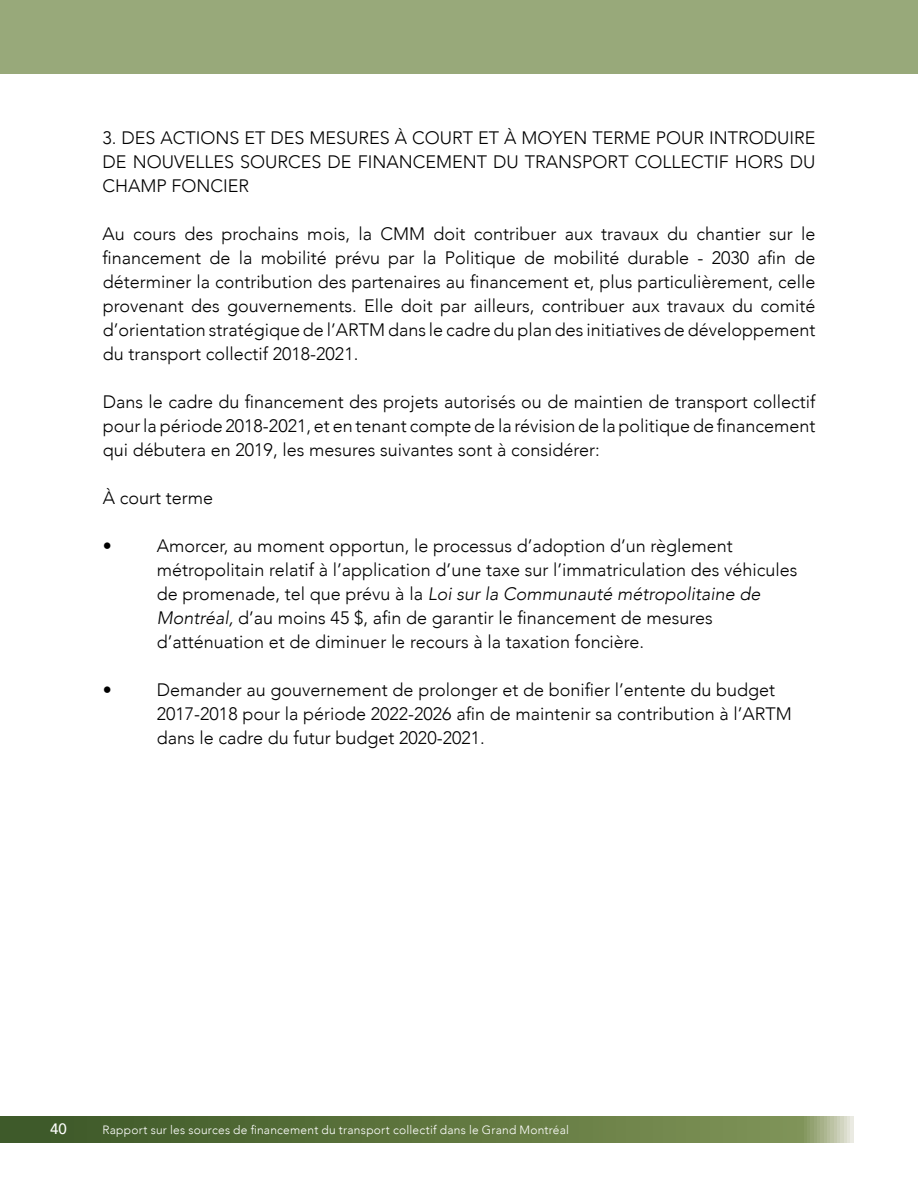
<style>
.page{position:relative;width:918px;height:1188px;background:#fff}
.page>*{position:absolute;margin:0;border:0;box-sizing:border-box;transform-origin:0 0}
.t1{font:300 18px/24px "Avenir";color:#000;text-align:justify}
.t2{font:500 15px "Avenir";color:#fff}
.t3{font:300 12px "Avenir";letter-spacing:.02em;color:#fff}
.s1{font-style:italic}
</style>
<div class="page">
<svg style="left:0;top:1116px;width:853px;height:27px;background:#617843"></svg>
<div style="left:0;top:0;width:918px;height:73px;background:#98a97a"></div>
<p class="t1" style="left:103px;top:126px;width:714px">3. DES ACTIONS ET DES MESURES À COURT ET À MOYEN TERME POUR INTRODUIRE DE NOUVELLES SOURCES DE FINANCEMENT DU TRANSPORT COLLECTIF HORS DU CHAMP FONCIER</p>
<p class="t1" style="left:103px;top:222px;width:714px">Au cours des prochains mois, la CMM doit contribuer aux travaux du chantier sur le financement de la mobilité prévu par la Politique de mobilité durable - 2030 afin de déterminer la contribution des partenaires au financement et, plus particulièrement, celle provenant des gouvernements. Elle doit par ailleurs, contribuer aux travaux du comité d’orientation stratégique de l’ARTM dans le cadre du plan des initiatives de développement du transport collectif 2018-2021.</p>
<p class="t1" style="left:103px;top:390px;width:714px">Dans le cadre du financement des projets autorisés ou de maintien de transport collectif pour la période 2018-2021, et en tenant compte de la révision de la politique de financement qui débutera en 2019, les mesures suivantes sont à considérer:</p>
<p class="t1" style="left:103px;top:486px;width:112px">À court terme</p>
<p class="t1" style="left:103px;top:534px;width:10px">•</p>
<p class="t1" style="left:157px;top:534px;width:642px;text-align:left">Amorcer, au moment opportun, le processus d’adoption d’un règlement métropolitain relatif à l’application d’une taxe sur l’immatriculation des véhicules de promenade, tel que prévu à la <span class="s1">Loi sur la Communauté métropolitaine de Montréal,</span> d’au moins 45 $, afin de garantir le financement de mesures d’atténuation et de diminuer le recours à la taxation foncière.</p>
<p class="t1" style="left:103px;top:678px;width:10px">•</p>
<p class="t1" style="left:157px;top:678px;width:637px;text-align:left">Demander au gouvernement de prolonger et de bonifier l’entente du budget<br>2017-2018 pour la période 2022-2026 afin de maintenir sa contribution à l’ARTM dans le cadre du futur budget 2020-2021.</p>
<p class="t2" style="left:50px;top:1116px;width:18px">40</p>
<p class="t3" style="left:103px;top:1123px;width:468px">Rapport sur les sources de financement du transport collectif dans le Grand Montréal</p>
</div>
